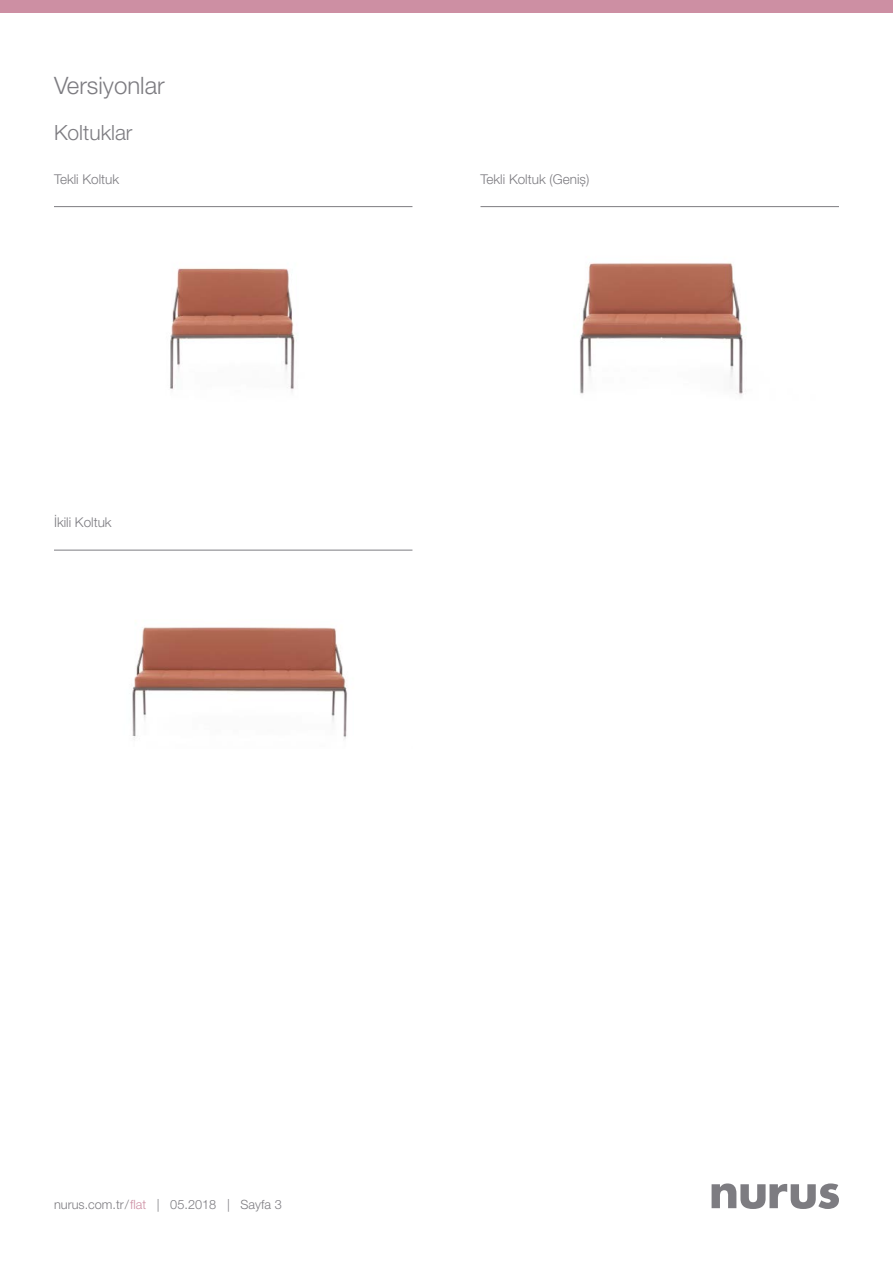
<style>
.page{position:relative;width:893px;height:1263px;background:#fff}
.page>*{position:absolute;margin:0;border:0;box-sizing:border-box;transform-origin:0 0}
.t1{font:300 24px "Helvetica Neue LT Pro";color:#7d7c81}
.t2{font:300 21px "Helvetica Neue LT Pro";color:#7d7c81}
.t3{font:300 13.5px "Helvetica Neue LT Pro";color:#7d7c81}
.t4{font:300 12.75px "Helvetica Neue LT Pro";color:#7d7c81}
.s1{color:#cd8fa3}
</style>
<div class="page">
<svg style="left:712px;top:1183px;width:127px;height:26px"></svg>
<div style="left:0;top:0;width:893px;height:12px;background:#cd8fa3"></div>
<img style="left:170px;top:268px;width:125px;height:123px">
<hr style="left:54px;top:206px;width:358px;height:1px;background:#7d7c81">
<img style="left:579px;top:262px;width:164px;height:134px">
<hr style="left:480px;top:206px;width:359px;height:1px;background:#7d7c81">
<img style="left:132px;top:627px;width:215px;height:112px">
<hr style="left:54px;top:550px;width:358px;height:1px;background:#7d7c81">
<h1 class="t1" style="left:54px;top:71px;width:112px">Versiyonlar</h1>
<h2 class="t2" style="left:54px;top:120px;width:80px">Koltuklar</h2>
<p class="t3" style="left:54px;top:171px;width:67px">Tekli Koltuk</p>
<p class="t3" style="left:54px;top:514px;width:59px">İkili Koltuk</p>
<p class="t3" style="left:480px;top:171px;width:110px">Tekli Koltuk (Geniş)</p>
<p class="t4" style="left:54px;top:1197px;width:229px">nurus.com.tr / <span class="s1">flat</span> | 05.2018 | Sayfa 3</p>
</div>
